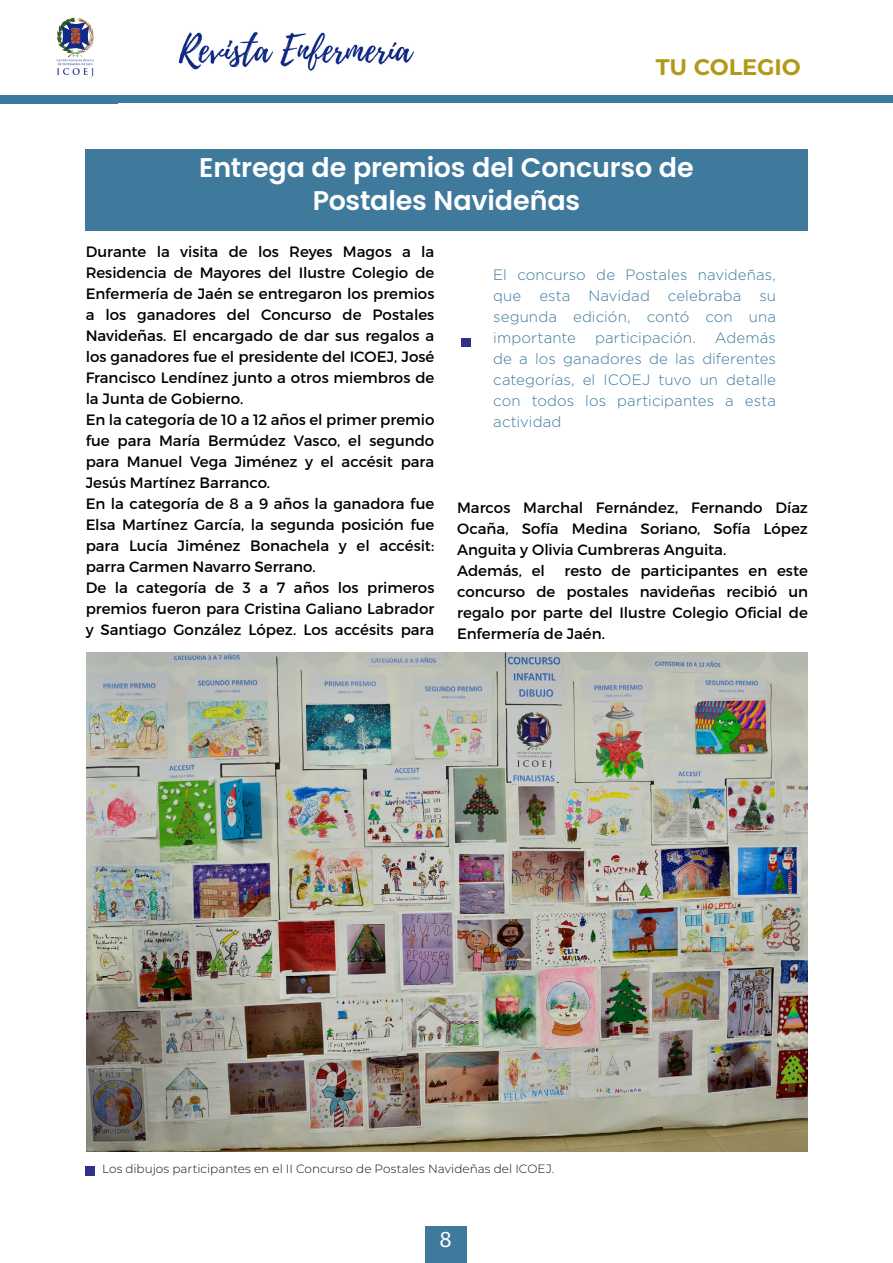
<style>
.page{position:relative;width:893px;height:1263px;background:#fff}
.page>*{position:absolute;margin:0;border:0;box-sizing:border-box;transform-origin:0 0}
.t1{font:600 27px/32.4px "Poppins";letter-spacing:-.005em;color:#fff;text-align:center}
.t2{font:700 22.5px "Montserrat";letter-spacing:-.005em;color:#b49818}
.t3{font:22.5px "Fira Sans";color:#fff}
.t4{font:15px/21px "Montserrat";color:#000}
.t5{font:300 15px/21px "Gotham";letter-spacing:.005em;color:#3c7a9d;text-align:justify}
.t6{font:300 12px "Montserrat";letter-spacing:.005em;color:#12110c}
</style>
<div class="page">
<div style="left:0;top:95px;width:893px;height:8px;background:#3b7a9d"></div>
<img style="left:56px;top:17px;width:38px;height:60px">
<img style="left:178px;top:32px;width:237px;height:39px">
<div style="left:0;top:96px;width:118px;height:8px;background:#3b7a9d"></div>
<div style="left:425px;top:1226px;width:41px;height:37px;background:#3f799c"></div>
<div style="left:85px;top:149px;width:723px;height:82px;background:#3f799c"></div>
<img style="left:86px;top:652px;width:722px;height:499px">
<div style="left:461px;top:338px;width:9px;height:9px;background:#303289"></div>
<div style="left:85px;top:1166px;width:9px;height:9px;background:#303289"></div>
<h2 class="t2" style="left:656px;top:50px;width:147px">TU COLEGIO</h2>
<h1 class="t1" style="left:199px;top:152px;width:496px">Entrega de premios del Concurso de<br>Postales Navideñas</h1>
<p class="t4" style="left:86px;top:241px;width:350px">Durante la visita de los Reyes Magos a la Residencia de Mayores del Ilustre Colegio de Enfermería de Jaén se entregaron los premios a los ganadores del Concurso de Postales Navideñas. El encargado de dar sus regalos a los ganadores fue el presidente del ICOEJ, José Francisco Lendínez junto a otros miembros de la Junta de Gobierno.<br>En la categoría de 10 a 12 años el primer premio fue para María Bermúdez Vasco, el segundo para Manuel Vega Jiménez y el accésit para Jesús Martínez Barranco.<br>En la categoría de 8 a 9 años la ganadora fue Elsa Martínez García, la segunda posición fue para Lucía Jiménez Bonachela y el accésit: parra Carmen Navarro Serrano.<br>De la categoría de 3 a 7 años los primeros premios fueron para Cristina Galiano Labrador y Santiago González López. Los accésits para</p>
<p class="t5" style="left:493px;top:264px;width:284px">El concurso de Postales navideñas, que esta Navidad celebraba su segunda edición, contó con una importante</p>
<p class="t5" style="left:493px;top:327px;width:284px;text-indent:222px">Además de a los ganadores de las diferentes categorías, el ICOEJ tuvo un detalle con todos los participantes a esta actividad</p>
<p class="t5" style="left:595px;top:327px;width:102px">participación.</p>
<p class="t4" style="left:457px;top:497px;width:352px">Marcos Marchal Fernández, Fernando Díaz<br>Ocaña, Sofía Medina Soriano, Sofía López<br>Anguita y Olivia Cumbreras Anguita.<br>Además, el</p>
<p class="t4" style="left:457px;top:560px;width:352px;text-align:justify;text-indent:107px">resto de participantes en este concurso de postales navideñas recibió un regalo por parte del Ilustre Colegio Oficial de Enfermería de Jaén.</p>
<p class="t6" style="left:102px;top:1160px;width:454px">Los dibujos participantes en el II Concurso de Postales Navideñas del ICOEJ.</p>
<h2 class="t3" style="left:439px;top:1223px;width:14px">8</h2>
</div>
